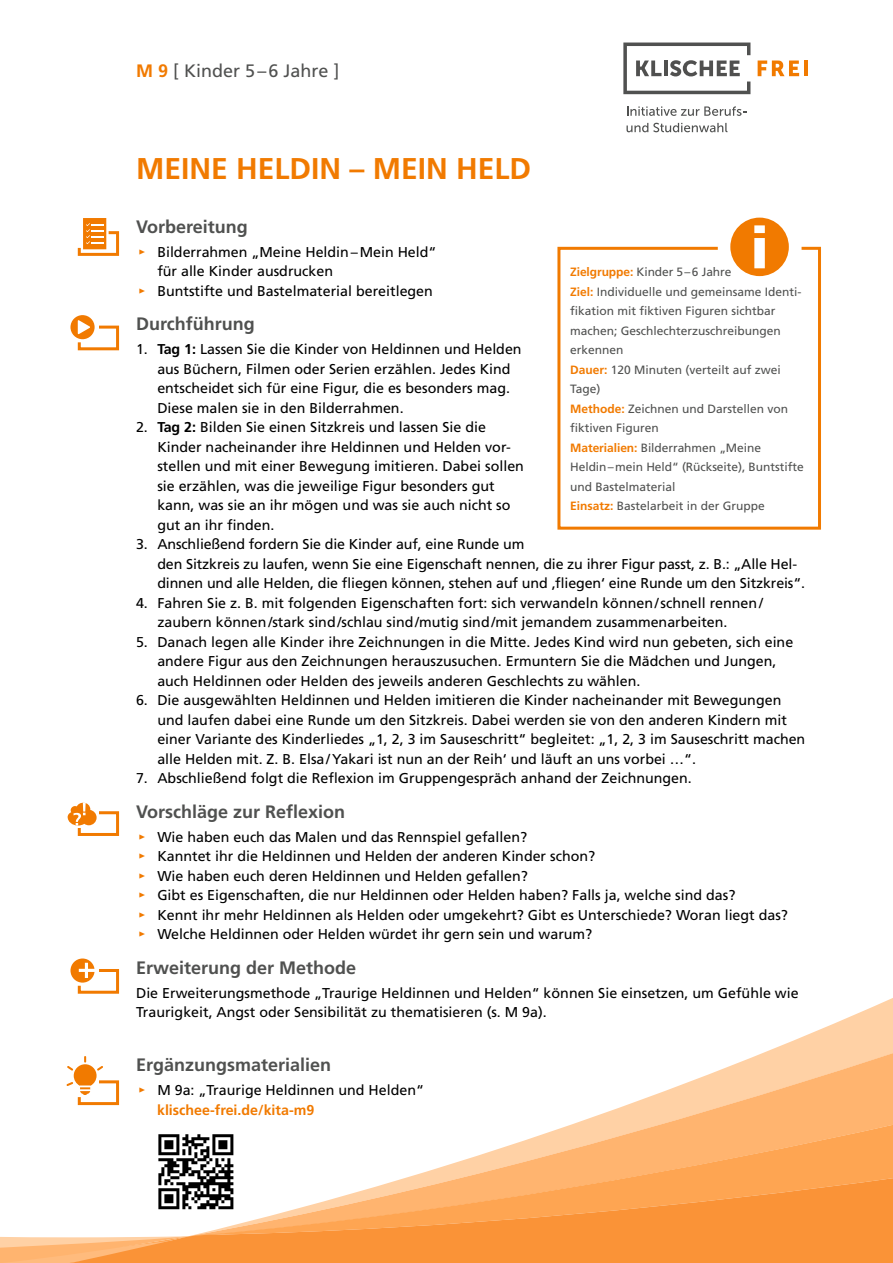
<style>
.page{position:relative;width:893px;height:1263px;background:#fff}
.page>*{position:absolute;margin:0;border:0;box-sizing:border-box;transform-origin:0 0}
.t1{font:700 30px "Frutiger";color:#f17a00}
.t2{font:700 18px "Frutiger";color:#505150}
.t3{font:18px "Frutiger";color:#505150}
.t4{font:14.25px/19.5px "Frutiger";color:#000}
.t5{font:12px/19.5px "Frutiger";color:#505150}
.s1{font-weight:700;color:#f17a00}
.s2{font-family:"Meta Pro Norm";color:#f17a00}
.s3{font-weight:700}
</style>
<div class="page">
<svg style="left:632px;top:1009px;width:261px;height:94px"></svg>
<svg style="left:1px;top:1103px;width:892px;height:160px"></svg>
<svg style="left:758px;top:61px;width:41px;height:15px"></svg>
<hr style="left:804px;top:61px;width:4px;height:15px;background:#f17a00">
<svg style="left:623px;top:43px;width:127px;height:51px"></svg>
<svg style="left:627px;top:106px;width:120px;height:10px"></svg>
<svg style="left:626px;top:123px;width:101px;height:9px"></svg>
<svg style="left:557px;top:246px;width:264px;height:284px"></svg>
<div style="left:730px;top:218px;width:59px;height:58px;background:#f17a00;border-radius:50%"></div>
<svg style="left:754px;top:225px;width:11px;height:43px"></svg>
<div style="left:83px;top:218px;width:23px;height:31px;background:#f17a00"></div>
<svg style="left:78px;top:223px;width:41px;height:33px"></svg>
<div style="left:70px;top:315px;width:25px;height:24px;background:#f17a00;border-radius:50%"></div>
<svg style="left:76px;top:320px;width:44px;height:31px"></svg>
<svg style="left:68px;top:802px;width:52px;height:34px"></svg>
<svg style="left:70px;top:958px;width:25px;height:24px"></svg>
<svg style="left:76px;top:963px;width:44px;height:31px"></svg>
<svg style="left:66px;top:1056px;width:55px;height:50px"></svg>
<svg style="left:158px;top:1134px;width:75px;height:75px"></svg>
<p class="t3" style="left:136px;top:60px;width:205px"><span class="s1">M 9</span> [ Kinder 5–6 Jahre ]</p>
<h1 class="t1" style="left:136px;top:150px;width:397px">MEINE HELDIN – MEIN HELD</h1>
<p class="t2" style="left:136px;top:216px;width:113px">Vorbereitung</p>
<p class="t4" style="left:138px;top:242px;width:300px"><span class="s2">▸</span> Bilderrahmen „Meine Heldin–Mein Held“</p>
<p class="t4" style="left:157px;top:261px;width:177px">für alle Kinder ausdrucken</p>
<p class="t4" style="left:138px;top:281px;width:296px"><span class="s2">▸</span> Buntstifte und Bastelmaterial bereitlegen</p>
<p class="t2" style="left:136px;top:313px;width:120px">Durchführung</p>
<p class="t4" style="left:157px;top:339px;width:366px;text-indent:-21px">1. <span class="s3">Tag 1:</span> Lassen Sie die Kinder von Heldinnen und Helden aus Büchern, Filmen oder Serien erzählen. Jedes Kind entscheidet sich für eine Figur, die es besonders mag.<br>Diese malen sie in den Bilderrahmen.</p>
<p class="t4" style="left:157px;top:417px;width:368px;text-indent:-21px">2. <span class="s3">Tag 2:</span> Bilden Sie einen Sitzkreis und lassen Sie die Kinder nacheinander ihre Heldinnen und Helden vor&shy;stellen und mit einer Bewegung imitieren. Dabei sollen sie erzählen, was die jeweilige Figur besonders gut kann, was sie an ihr mögen und was sie auch nicht so gut an ihr finden.</p>
<p class="t4" style="left:157px;top:534px;width:649px;text-indent:-21px">3. Anschließend fordern Sie die Kinder auf, eine Runde um<br>den Sitzkreis zu laufen, wenn Sie eine Eigenschaft nennen, die zu ihrer Figur passt, z. B.: „Alle Hel&shy;dinnen und alle Helden, die fliegen können, stehen auf und ‚fliegen‘ eine Runde um den Sitzkreis“.</p>
<p class="t4" style="left:157px;top:593px;width:607px;text-indent:-21px">4. Fahren Sie z. B. mit folgenden Eigenschaften fort: sich verwandeln können/schnell rennen/ zaubern können/stark sind/schlau sind/mutig sind/mit jemandem zusammenarbeiten.</p>
<p class="t4" style="left:157px;top:632px;width:637px;text-indent:-21px">5. Danach legen alle Kinder ihre Zeichnungen in die Mitte. Jedes Kind wird nun gebeten, sich eine andere Figur aus den Zeichnungen herauszusuchen. Ermuntern Sie die Mädchen und Jungen, auch Heldinnen oder Helden des jeweils anderen Geschlechts zu wählen.</p>
<p class="t4" style="left:157px;top:690px;width:649px;text-indent:-21px">6. Die ausgewählten Heldinnen und Helden imitieren die Kinder nacheinander mit Bewegungen und laufen dabei eine Runde um den Sitzkreis. Dabei werden sie von den anderen Kindern mit einer Variante des Kinderliedes „1, 2, 3 im Sauseschritt“ begleitet: „1, 2, 3 im Sauseschritt machen alle Helden mit. Z. B. Elsa/Yakari ist nun an der Reih‘ und läuft an uns vorbei …“.</p>
<p class="t4" style="left:136px;top:768px;width:557px">7. Abschließend folgt die Reflexion im Gruppengespräch anhand der Zeichnungen.</p>
<p class="t5" style="left:570px;top:262px;width:235px"><span class="s1">Zielgruppe:</span> Kinder 5–6 Jahre<br><span class="s1">Ziel:</span> Individuelle und gemeinsame Identi&shy;fikation mit fiktiven Figuren sichtbar machen; Geschlechterzuschreibungen erkennen<br><span class="s1">Dauer:</span> 120 Minuten (verteilt auf zwei<br>Tage)<br><span class="s1">Methode:</span> Zeichnen und Darstellen von fiktiven Figuren<br><span class="s1">Materialien:</span> Bilderrahmen „Meine<br>Heldin–mein Held“ (Rückseite), Buntstifte und Bastelmaterial<br><span class="s1">Einsatz:</span> Bastelarbeit in der Gruppe</p>
<p class="t2" style="left:136px;top:801px;width:211px">Vorschläge zur Reflexion</p>
<p class="t4" style="left:138px;top:827px;width:651px"><span class="s2">▸</span> Wie haben euch das Malen und das Rennspiel gefallen?<br><span class="s2">▸</span> Kanntet ihr die Heldinnen und Helden der anderen Kinder schon?<br><span class="s2">▸</span> Wie haben euch deren Heldinnen und Helden gefallen?<br><span class="s2">▸</span> Gibt es Eigenschaften, die nur Heldinnen oder Helden haben? Falls ja, welche sind das?<br><span class="s2">▸</span> Kennt ihr mehr Heldinnen als Helden oder umgekehrt? Gibt es Unterschiede? Woran liegt das? <span class="s2">▸</span> Welche Heldinnen oder Helden würdet ihr gern sein und warum?</p>
<p class="t2" style="left:136px;top:957px;width:222px">Erweiterung der Methode</p>
<p class="t4" style="left:136px;top:983px;width:664px">Die Erweiterungsmethode „Traurige Heldinnen und Helden“ können Sie einsetzen, um Gefühle wie<br>Traurigkeit, Angst oder Sensibilität zu thematisieren (s. M 9a).</p>
<p class="t2" style="left:136px;top:1054px;width:197px">Ergänzungsmaterialien</p>
<p class="t4" style="left:157px;top:1080px;width:268px;text-indent:-19px"><span class="s2">▸</span> M 9a: „Traurige Heldinnen und Helden“ <span class="s1">klischee-frei.de/kita-m9</span></p>
</div>
